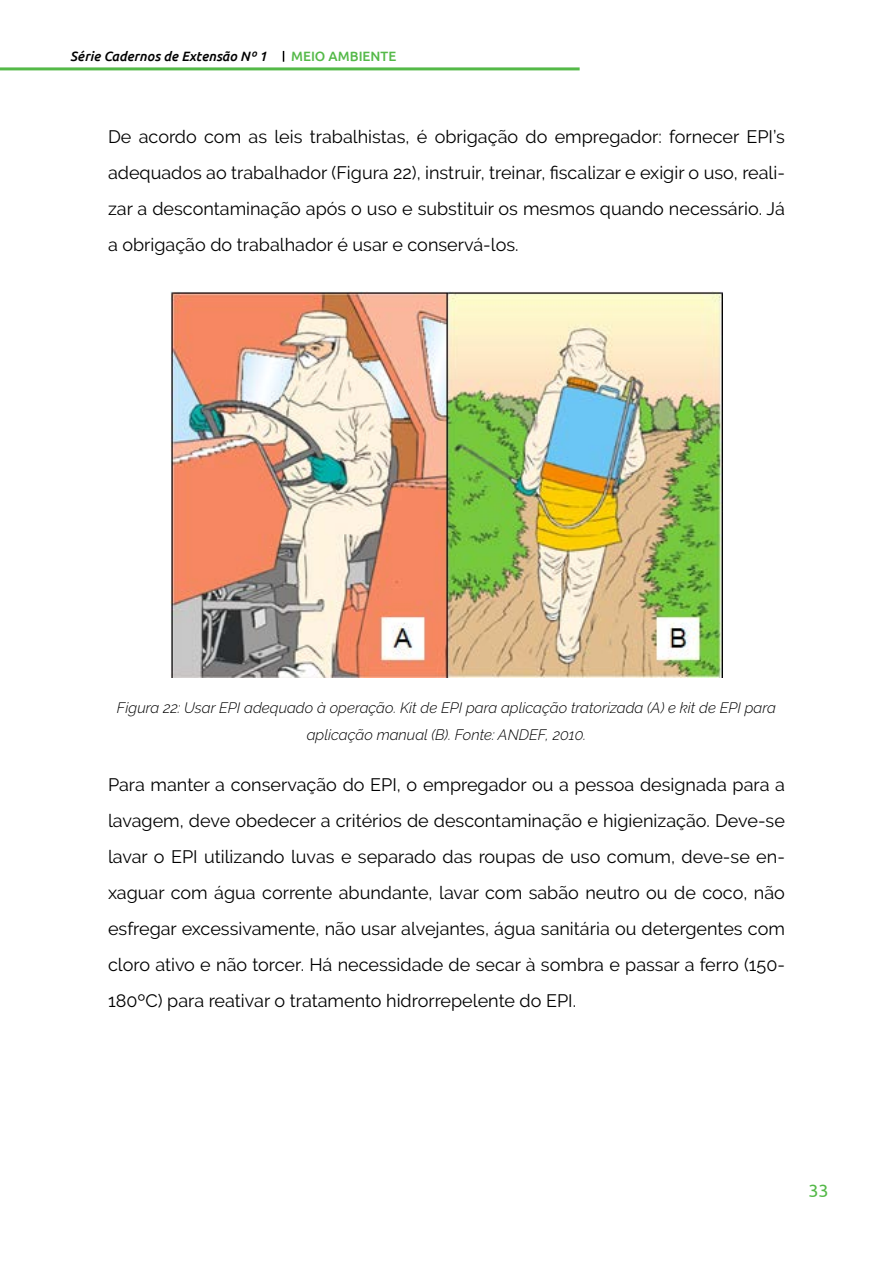
<style>
.page{position:relative;width:893px;height:1263px;background:#fff}
.page>*{position:absolute;margin:0;border:0;box-sizing:border-box;transform-origin:0 0}
.t1{font:18px/36px "Raleway";color:#000;text-align:justify}
.t2{font:18px "Ubuntu";color:#54b948}
.t3{font:italic 300 15px/27px "Raleway";color:#000;text-align:center}
.t4{font:italic 500 13.5px "Ubuntu";color:#000}
.t5{font:500 13.5px "Ubuntu";color:#54b948}
</style>
<div class="page">
<hr style="left:0;top:67px;width:580px;height:3px;background:#54b948">
<img style="left:170px;top:291px;width:553px;height:387px">
<p class="t4" style="left:70px;top:48px;width:198px">Série Cadernos de Extensão Nº 1</p>
<p class="t5" style="left:291px;top:48px;width:107px">MEIO AMBIENTE</p>
<p class="t1" style="left:108px;top:119px;width:678px">De acordo com as leis trabalhistas, é obrigação do empregador: fornecer EPI’s adequados ao trabalhador (Figura 22), instruir, treinar, fiscalizar e exigir o uso, reali&shy;zar a descontaminação após o uso e substituir os mesmos quando necessário. Já a obrigação do trabalhador é usar e conservá-los.</p>
<p class="t3" style="left:117px;top:694px;width:660px">Figura 22: Usar EPI adequado à operação. Kit de EPI para aplicação tratorizada (A) e kit de EPI para aplicação manual (B). Fonte: ANDEF, 2010.</p>
<p class="t1" style="left:108px;top:767px;width:678px">Para manter a conservação do EPI, o empregador ou a pessoa designada para a lavagem, deve obedecer a critérios de descontaminação e higienização. Deve-se lavar o EPI utilizando luvas e separado das roupas de uso comum, deve-se en&shy;xaguar com água corrente abundante, lavar com sabão neutro ou de coco, não esfregar excessivamente, não usar alvejantes, água sanitária ou detergentes com cloro ativo e não torcer. Há necessidade de secar à sombra e passar a ferro (150- 180ºC) para reativar o tratamento hidrorrepelente do EPI.</p>
<p class="t2" style="left:808px;top:1179px;width:22px">33</p>
</div>
